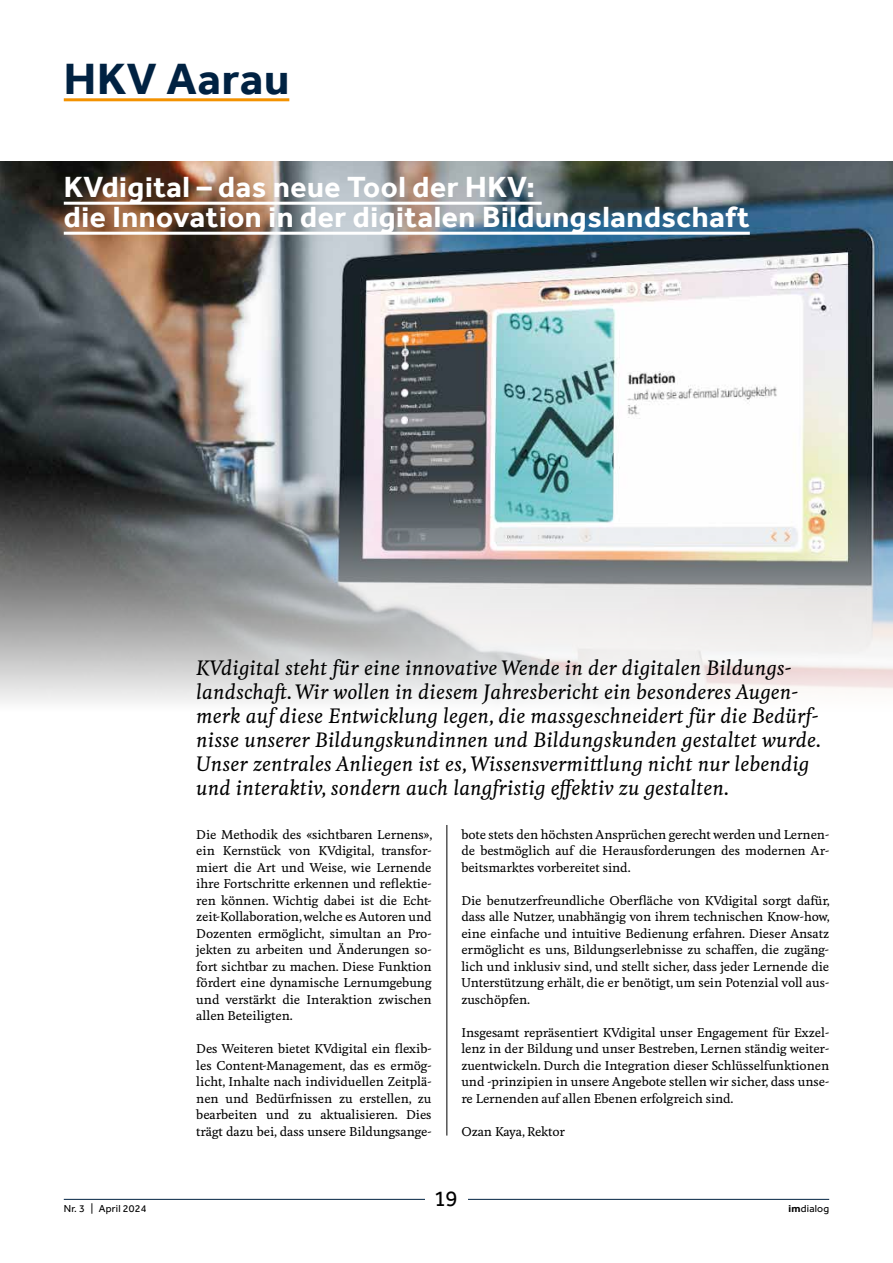
<style>
.page{position:relative;width:893px;height:1263px;background:#fff}
.page>*{position:absolute;margin:0;border:0;box-sizing:border-box;transform-origin:0 0}
.t1{font:700 45px "Effra";letter-spacing:.02em;color:#002242}
.t2{font:700 30px/30px "Effra";letter-spacing:.02em;color:#fff}
.t3{font:22.5px "Effra";color:#000}
.t4{font:italic 500 19.5px/24px "Feijoa";letter-spacing:.01em;color:#000}
.t5{font:500 12px/16.5px "Feijoa";letter-spacing:-.005em;color:#000;text-align:justify}
.t6{font:10.5px "Effra";letter-spacing:.02em;color:#000}
.s1{font-weight:700}
</style>
<div class="page">
<hr style="left:64px;top:1199px;width:765px;height:1px;background:#002242">
<div style="left:425px;top:1191px;width:43px;height:28px;background:#fff"></div>
<img style="left:0;top:162px;width:893px;height:312px">
<hr style="left:64px;top:98px;width:225px;height:3px;background:#f39200">
<hr style="left:64px;top:202px;width:478px;height:3px;background:#fff">
<hr style="left:64px;top:232px;width:686px;height:3px;background:#fff">
<svg style="left:0;top:474px;width:893px;height:396px"></svg>
<hr style="left:446px;top:825px;width:1px;height:310px;background:#000">
<h1 class="t1" style="left:64px;top:52px;width:227px">HKV Aarau</h1>
<h2 class="t2" style="left:64px;top:172px;width:688px">KVdigital – das neue Tool der HKV:<br>die Innovation in der digitalen Bildungslandschaft</h2>
<p class="t4" style="left:196px;top:656px;width:625px">KVdigital steht für eine innovative Wende in der digitalen Bildungs&shy;landschaft. Wir wollen in diesem Jahresbericht ein besonderes Augen&shy;merk auf diese Entwicklung legen, die massgeschneidert für die Bedürf&shy;nisse unserer Bildungskundinnen und Bildungskunden gestaltet wurde.<br>Unser zentrales Anliegen ist es, Wissensvermittlung nicht nur lebendig und interaktiv, sondern auch langfristig effektiv zu gestalten.</p>
<p class="t5" style="left:196px;top:826px;width:238px">Die Methodik des «sichtbaren Lernens», ein Kernstück von KVdigital, transfor&shy;miert die Art und Weise, wie Lernende ihre Fortschritte erkennen und reflektie&shy;ren können. Wichtig dabei ist die Echt&shy;zeit-Kollaboration, welche es Autoren und Dozenten ermöglicht, simultan an Pro&shy;jekten zu arbeiten und Änderungen so&shy;fort sichtbar zu machen. Diese Funktion fördert eine dynamische Lernumgebung und verstärkt die Interaktion zwischen allen Beteiligten.</p>
<p class="t5" style="left:196px;top:1041px;width:237px">Des Weiteren bietet KVdigital ein flexib&shy;les Content-Management, das es ermög&shy;licht, Inhalte nach individuellen Zeitplä&shy;nen und Bedürfnissen zu erstellen, zu bearbeiten und zu aktualisieren. Dies trägt dazu bei, dass unsere Bildungsange-</p>
<p class="t5" style="left:461px;top:826px;width:369px">bote stets den höchsten Ansprüchen gerecht werden und Lernen&shy;de bestmöglich auf die Herausforderungen des modernen Ar&shy;beitsmarktes vorbereitet sind.</p>
<p class="t5" style="left:461px;top:892px;width:370px">Die benutzerfreundliche Oberfläche von KVdigital sorgt dafür, dass alle Nutzer, unabhängig von ihrem technischen Know-how, eine einfache und intuitive Bedienung erfahren. Dieser Ansatz ermöglicht es uns, Bildungserlebnisse zu schaffen, die zugäng&shy;lich und inklusiv sind, und stellt sicher, dass jeder Lernende die Unterstützung erhält, die er benötigt, um sein Potenzial voll aus&shy;zuschöpfen.</p>
<p class="t5" style="left:461px;top:1024px;width:369px">Insgesamt repräsentiert KVdigital unser Engagement für Exzel&shy;lenz in der Bildung und unser Bestreben, Lernen ständig weiter&shy;zuentwickeln. Durch die Integration dieser Schlüsselfunktionen und -prinzipien in unsere Angebote stellen wir sicher, dass unse&shy;re Lernenden auf allen Ebenen erfolgreich sind.</p>
<p class="t5" style="left:461px;top:1123px;width:105px">Ozan Kaya, Rektor</p>
<h3 class="t3" style="left:435px;top:1185px;width:24px">19</h3>
<p class="t6" style="left:64px;top:1202px;width:84px">Nr. 3 | April 2024</p>
<p class="t6" style="left:789px;top:1202px;width:42px"><span class="s1">im</span>dialog</p>
</div>
